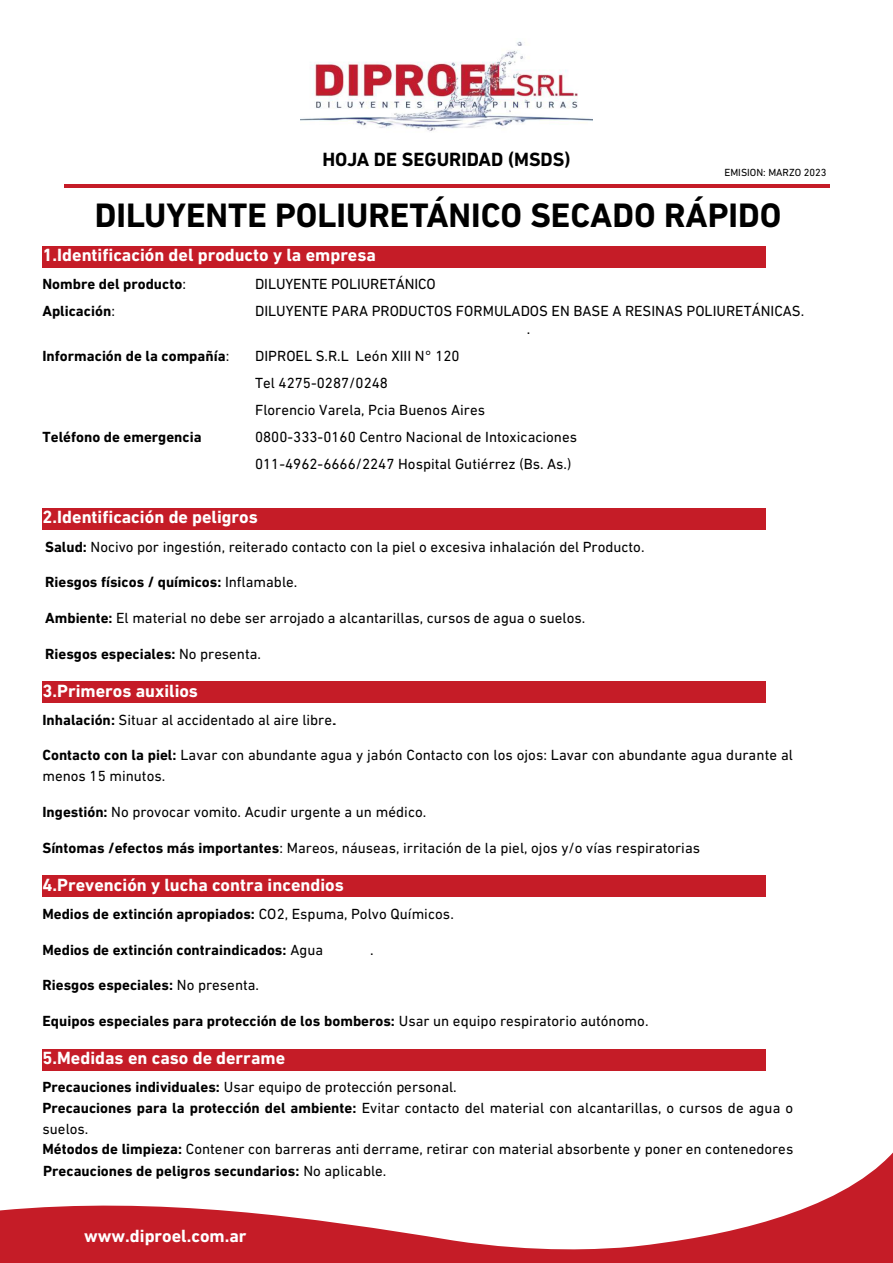
<style>
.page{position:relative;width:893px;height:1263px;background:#fff}
.page>*{position:absolute;margin:0;border:0;box-sizing:border-box;transform-origin:0 0}
.t1{font:700 34.5px "DIN Next LT Pro";color:#000}
.t2{font:700 19.5px "DIN Next LT Pro";color:#000}
.t3{font:700 18px "DIN Next LT Pro";color:#fff}
.t4{font:15px/20.7px "DIN Next LT Pro";color:#000}
.t5{font:700 15px "DIN Next LT Pro";color:#000}
.t6{font:10.5px "DIN Next LT Pro";color:#000}
.s1{font-weight:400}
.s2{font-weight:700}
</style>
<div class="page">
<div style="left:42px;top:246px;width:724px;height:22px;background:#c51c27"></div>
<div style="left:42px;top:508px;width:724px;height:21px;background:#c51c27"></div>
<div style="left:42px;top:681px;width:724px;height:22px;background:#c51c27"></div>
<div style="left:42px;top:875px;width:724px;height:22px;background:#c51c27"></div>
<div style="left:42px;top:1049px;width:724px;height:21px;background:#c51c27"></div>
<svg style="left:0;top:1152px;width:893px;height:111px"></svg>
<hr style="left:64px;top:184px;width:765px;height:4px;background:#c51c27">
<img style="left:300px;top:41px;width:293px;height:90px">
<h2 class="t2" style="left:322px;top:148px;width:250px">HOJA DE SEGURIDAD (MSDS)</h2>
<p class="t6" style="left:724px;top:166px;width:104px">EMISION: MARZO 2023</p>
<h1 class="t1" style="left:95px;top:195px;width:688px">DILUYENTE POLIURETÁNICO SECADO RÁPIDO</h1>
<p class="t3" style="left:42px;top:245px;width:335px">1.Identificación del producto y la empresa</p>
<p class="t5" style="left:42px;top:275px;width:145px">Nombre del producto<span class="s1">:</span></p>
<p class="t4" style="left:255px;top:274px;width:182px">DILUYENTE POLIURETÁNICO</p>
<p class="t5" style="left:42px;top:302px;width:74px">Aplicación<span class="s1">:</span></p>
<p class="t4" style="left:255px;top:302px;width:551px;line-height:18px;text-align:center">DILUYENTE PARA PRODUCTOS FORMULADOS EN BASE A RESINAS POLIURETÁNICAS. .</p>
<p class="t5" style="left:42px;top:347px;width:189px">Información de la compañía<span class="s1">:</span></p>
<p class="t4" style="left:255px;top:343px;width:231px;line-height:27px">DIPROEL S.R.L León XIII N° 120<br>Tel 4275-0287/0248<br>Florencio Varela, Pcia Buenos Aires</p>
<p class="t5" style="left:42px;top:428px;width:161px">Teléfono de emergencia</p>
<p class="t4" style="left:255px;top:424px;width:324px;line-height:27px">0800-333-0160 Centro Nacional de Intoxicaciones<br>011-4962-6666/2247 Hospital Gutiérrez (Bs. As.)</p>
<p class="t3" style="left:42px;top:506px;width:217px">2.Identificación de peligros</p>
<p class="t4" style="left:45px;top:536px;width:601px"><span class="s2">Salud:</span> Nocivo por ingestión, reiterado contacto con la piel o excesiva inhalación del Producto.</p>
<p class="t5" style="left:45px;top:573px;width:254px">Riesgos físicos / químicos: <span class="s1">Inflamable.</span></p>
<p class="t4" style="left:45px;top:608px;width:542px"><span class="s2">Ambiente:</span> El material no debe ser arrojado a alcantarillas, cursos de agua o suelos.</p>
<p class="t5" style="left:45px;top:645px;width:217px">Riesgos especiales: <span class="s1">No presenta.</span></p>
<p class="t3" style="left:42px;top:680px;width:157px">3.Primeros auxilios</p>
<p class="t4" style="left:42px;top:709px;width:295px"><span class="s2">Inhalación:</span> Situar al accidentado al aire libre.</p>
<p class="t4" style="left:42px;top:745px;width:752px"><span class="s2">Contacto con la piel:</span> Lavar con abundante agua y jabón Contacto con los ojos: Lavar con abundante agua durante al menos 15 minutos.</p>
<p class="t4" style="left:42px;top:801px;width:385px"><span class="s2">Ingestión:</span> No provocar vomito. Acudir urgente a un médico.</p>
<p class="t4" style="left:43px;top:837px;width:659px"><span class="s2">Síntomas /efectos más importantes</span>: Mareos, náuseas, irritación de la piel, ojos y/o vías respiratorias</p>
<p class="t3" style="left:42px;top:874px;width:303px">4.Prevención y lucha contra incendios</p>
<p class="t5" style="left:42px;top:905px;width:413px">Medios de extinción apropiados: <span class="s1">CO2, Espuma, Polvo Químicos.</span></p>
<p class="t5" style="left:42px;top:941px;width:282px">Medios de extinción contraindicados: <span class="s1">Agua</span></p>
<p class="t4" style="left:370px;top:939px;width:5px">.</p>
<p class="t5" style="left:42px;top:976px;width:218px">Riesgos especiales: <span class="s1">No presenta.</span></p>
<p class="t5" style="left:42px;top:1012px;width:608px">Equipos especiales para protección de los bomberos: <span class="s1">Usar un equipo respiratorio autónomo.</span></p>
<p class="t3" style="left:42px;top:1047px;width:244px">5.Medidas en caso de derrame</p>
<p class="t4" style="left:42px;top:1077px;width:752px"><span class="s2">Precauciones individuales:</span> Usar equipo de protección personal.<br><span class="s2">Precauciones para la protección del ambiente:</span> Evitar contacto del material con alcantarillas, o cursos de agua o suelos.<br><span class="s2">Métodos de limpieza:</span> Contener con barreras anti derrame, retirar con material absorbente y poner en contenedores</p>
<p class="t5" style="left:43px;top:1162px;width:345px">Precauciones de peligros secundarios: <span class="s1">No aplicable.</span></p>
<p class="t3" style="left:84px;top:1226px;width:164px">www.diproel.com.ar</p>
</div>
